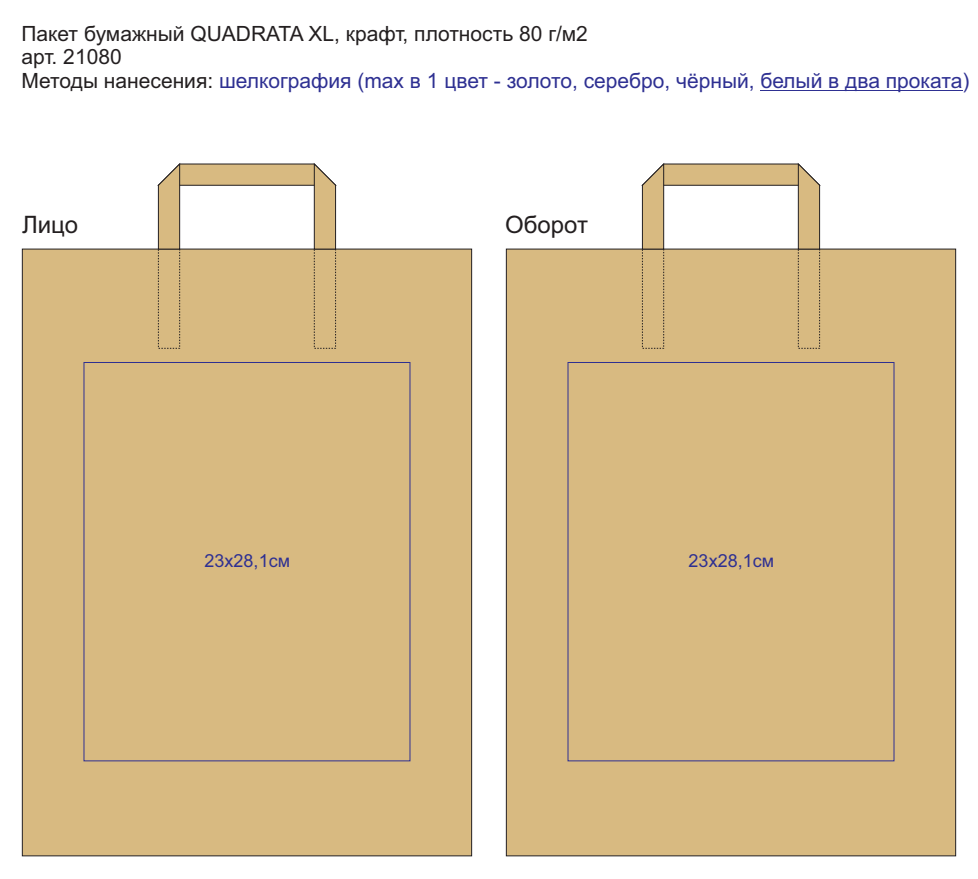
<style>
.page{position:relative;width:978px;height:879px;background:#fff}
.page>*{position:absolute;margin:0;border:0;box-sizing:border-box;transform-origin:0 0}
.t1{font:24px "Arial";color:#231f20}
.t2{font:21px/23.4px "Arial";color:#231f20}
.t3{font:18px "Arial";color:#2e3092}
.s1{color:#2e3092}
</style>
<div class="page">
<div style="left:22px;top:249px;width:450px;height:607px;background:#d8ba81"></div>
<svg style="left:158px;top:164px;width:178px;height:85px"></svg>
<div style="left:506px;top:249px;width:450px;height:607px;background:#d8ba81"></div>
<svg style="left:642px;top:164px;width:178px;height:85px"></svg>
<hr style="left:761px;top:90px;width:202px;height:1px;background:#2e3092">
<div style="left:642px;top:249px;width:22px;height:99px;border:1px dashed #231f20"></div>
<div style="left:798px;top:249px;width:22px;height:99px;border:1px dashed #231f20"></div>
<div style="left:314px;top:249px;width:22px;height:99px;border:1px dashed #231f20"></div>
<div style="left:158px;top:249px;width:22px;height:99px;border:1px dashed #231f20"></div>
<p class="t2" style="left:21px;top:24px;width:950px">Пакет бумажный QUADRATA XL, крафт, плотность 80 г/м2<br>арт. 21080<br>Методы нанесения: <span class="s1">шелкография (max в 1 цвет - золото, серебро, чёрный, белый в два проката)</span></p>
<p class="t1" style="left:22px;top:215px;width:57px">Лицо</p>
<p class="t1" style="left:505px;top:216px;width:84px">Оборот</p>
<p class="t3" style="left:205px;top:554px;width:87px">23х28,1см</p>
<p class="t3" style="left:689px;top:554px;width:87px">23х28,1см</p>
</div>
